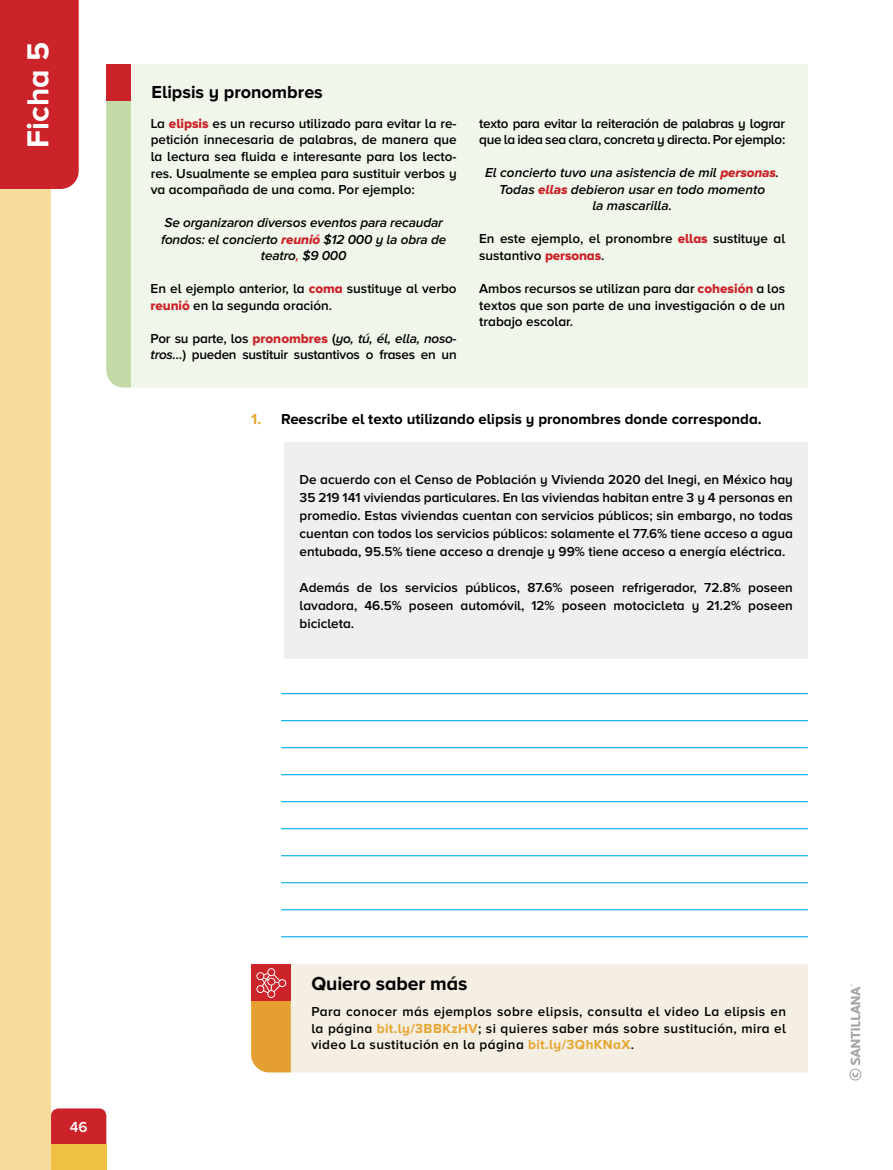
<style>
.page{position:relative;width:893px;height:1170px;background:#fff}
.page>*{position:absolute;margin:0;border:0;box-sizing:border-box;transform-origin:0 0}
.t1{font:700 31.5px "Proxima Nova A";color:#fff}
.t2{font:700 19.5px "Proxima Nova A";letter-spacing:-.005em;color:#000}
.t3{font:700 18px "Proxima Nova A";color:#000}
.t4{font:700 15px "Proxima Nova A";color:#000}
.t5{font:600 15px "Proxima Nova A";color:#fff}
.t6{font:600 13.5px/16.5px "Proxima Nova A";color:#000;text-align:justify}
.t7{font:italic 600 13.5px/16.5px "Proxima Nova A";letter-spacing:-.01em;color:#000;text-align:center}
.t8{font:600 13.5px/16.5px "Proxima Nova A";letter-spacing:-.02em;color:#000}
.s1{font-family:"Proxima Nova A Extrabld";font-weight:400;color:#cc2229}
.s2{font-family:"Proxima Nova A Extrabld It";font-weight:400;font-style:normal;color:#cc2229}
.s3{color:#cc2229}
.s4{font-style:italic}
.s5{color:#e6a630}
.s6{font-weight:700;color:#e6a630}
</style>
<div class="page">
<div style="left:0;top:172px;width:51px;height:997px;background:#f7dd9d"></div>
<div style="left:0;top:0;width:79px;height:189px;background:#cc2229"></div>
<div style="left:51px;top:1108px;width:55px;height:36px;background:#cc2229"></div>
<div style="left:51px;top:1144px;width:55px;height:25px;background:#efc143"></div>
<div style="left:131px;top:64px;width:677px;height:323px;background:#f0f6ea"></div>
<div style="left:106px;top:100px;width:25px;height:287px;background:#c1daa6"></div>
<div style="left:106px;top:64px;width:25px;height:36px;background:#cc2229"></div>
<div style="left:285px;top:442px;width:523px;height:216px;background:#edf0ee"></div>
<hr style="left:281px;top:693px;width:527px;height:1px;background:#00acec">
<hr style="left:281px;top:720px;width:527px;height:1px;background:#00acec">
<hr style="left:281px;top:747px;width:527px;height:1px;background:#00acec">
<hr style="left:281px;top:774px;width:527px;height:1px;background:#00acec">
<hr style="left:281px;top:801px;width:527px;height:1px;background:#00acec">
<hr style="left:281px;top:828px;width:527px;height:1px;background:#00acec">
<hr style="left:281px;top:855px;width:527px;height:1px;background:#00acec">
<hr style="left:281px;top:882px;width:527px;height:1px;background:#00acec">
<hr style="left:281px;top:909px;width:527px;height:1px;background:#00acec">
<hr style="left:281px;top:936px;width:527px;height:1px;background:#00acec">
<div style="left:291px;top:964px;width:517px;height:108px;background:#f4eee3"></div>
<svg style="left:251px;top:964px;width:40px;height:108px;background:#de7f3a"></svg>
<svg style="left:849px;top:984px;width:12px;height:96px"></svg>
<h1 class="t1" style="left:20px;top:148px;width:107px;rotate:-90deg">Ficha 5</h1>
<h3 class="t3" style="left:152px;top:81px;width:173px">Elipsis y pronombres</h3>
<p class="t6" style="left:151px;top:115px;width:308px">La <span class="s1">elipsis</span> es un recurso utilizado para evitar la re&shy;petición innecesaria de palabras, de manera que la lectura sea fluida e interesante para los lecto&shy;res. Usualmente se emplea para sustituir verbos y va acompañada de una coma. Por ejemplo:</p>
<p class="t7" style="left:161px;top:214px;width:287px">Se organizaron diversos eventos para recaudar fondos: el concierto <span class="s2">reunió</span> $12 000 y la obra de teatro<span class="s3">,</span> $9 000</p>
<p class="t6" style="left:151px;top:280px;width:308px">En el ejemplo anterior, la <span class="s1">coma</span> sustituye al verbo <span class="s1">reunió</span> en la segunda oración.</p>
<p class="t8" style="left:151px;top:329px;width:308px">Por su parte, los <span class="s1">pronombres</span> (<span class="s4">yo, tú, él, ella, noso&shy;tros…</span>) pueden sustituir sustantivos o frases en un</p>
<p class="t8" style="left:479px;top:115px;width:308px">texto para evitar la reiteración de palabras y lograr que la idea sea clara, concreta y directa. Por ejemplo:</p>
<p class="t7" style="left:485px;top:164px;width:296px">El concierto tuvo una asistencia de mil <span class="s2">personas</span>.<br>Todas <span class="s2">ellas</span> debieron usar en todo momento<br>la mascarilla.</p>
<p class="t6" style="left:479px;top:230px;width:308px">En este ejemplo, el pronombre <span class="s1">ellas</span> sustituye al sustantivo <span class="s1">personas</span>.</p>
<p class="t6" style="left:479px;top:280px;width:308px">Ambos recursos se utilizan para dar <span class="s1">cohesión</span> a los textos que son parte de una investigación o de un trabajo escolar.</p>
<p class="t4" style="left:251px;top:410px;width:512px"><span class="s5">1.</span> Reescribe el texto utilizando elipsis y pronombres donde corresponda.</p>
<p class="t6" style="left:300px;top:470px;width:495px;line-height:18px">De acuerdo con el Censo de Población y Vivienda 2020 del Inegi, en México hay 35 219 141 viviendas particulares. En las viviendas habitan entre 3 y 4 personas en promedio. Estas viviendas cuentan con servicios públicos; sin embargo, no todas cuentan con todos los servicios públicos: solamente el 77.6% tiene acceso a agua entubada, 95.5% tiene acceso a drenaje y 99% tiene acceso a energía eléctrica.</p>
<p class="t6" style="left:300px;top:578px;width:495px;line-height:18px">Además de los servicios públicos, 87.6% poseen refrigerador, 72.8% poseen lavadora, 46.5% poseen automóvil, 12% poseen motocicleta y 21.2% poseen bicicleta.</p>
<p class="t5" style="left:70px;top:1118px;width:19px">46</p>
<h2 class="t2" style="left:311px;top:972px;width:158px">Quiero saber más</h2>
<p class="t6" style="left:311px;top:1003px;width:476px">Para conocer más ejemplos sobre elipsis, consulta el video La elipsis en la página <span class="s6">bit.ly/3BBKzHV</span>; si quieres saber más sobre sustitución, mira el video La sustitución en la página <span class="s6">bit.ly/3QhKNaX</span>.</p>
</div>
